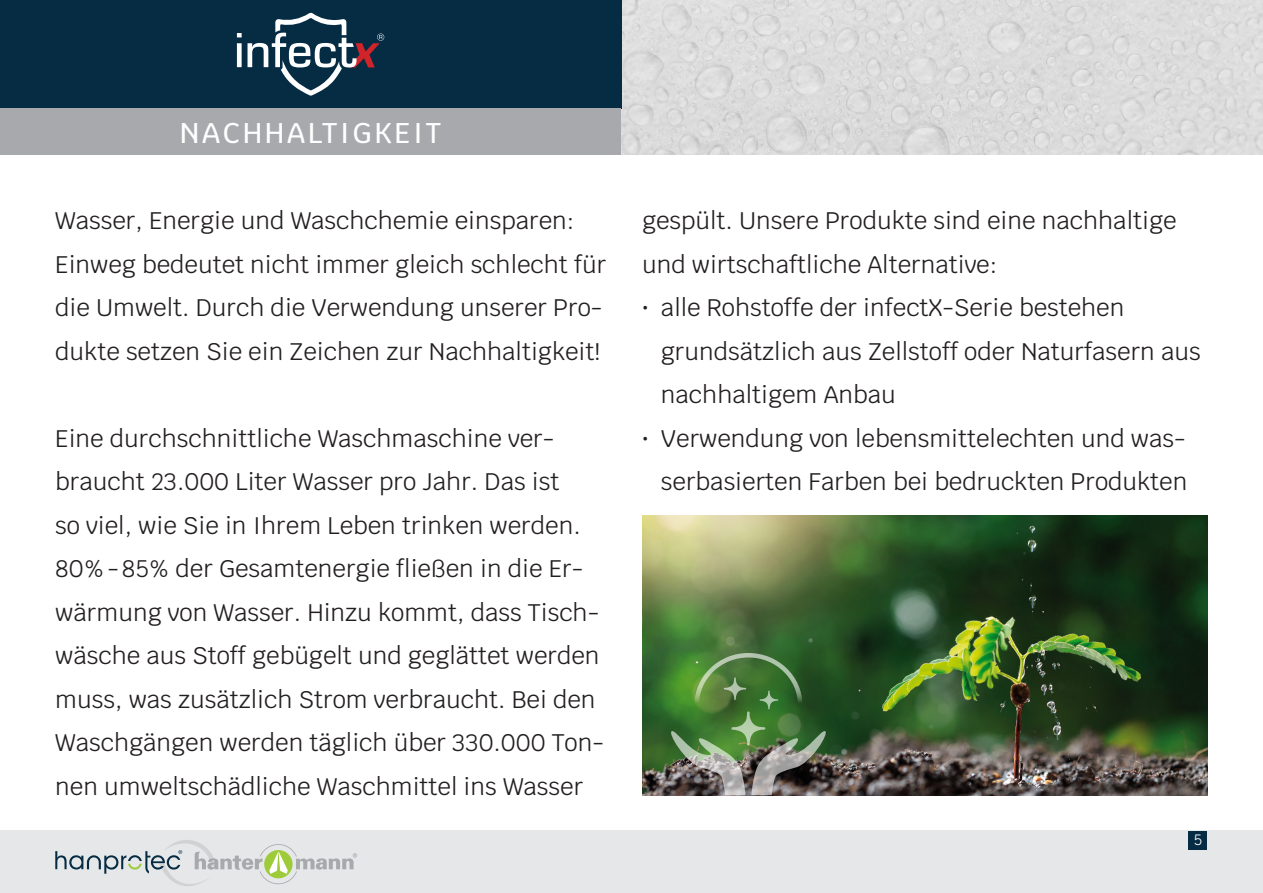
<style>
.page{position:relative;width:1263px;height:893px;background:#fff}
.page>*{position:absolute;margin:0;border:0;box-sizing:border-box;transform-origin:0 0}
.t1{font:500 28.5px "Krub";letter-spacing:.09em;color:#fff}
.t2{font:24px/43.5px "Krub";color:#231f20}
.t3{font:15px "Krub";color:#fff}
</style>
<div class="page">
<div style="left:0;top:831px;width:1263px;height:62px;background:#e6e7e9"></div>
<div style="left:1188px;top:831px;width:19px;height:18px;background:#062c44"></div>
<svg style="left:55px;top:830px;width:302px;height:56px"></svg>
<img style="left:642px;top:516px;width:565px;height:279px">
<img style="left:621px;top:0;width:642px;height:155px">
<div style="left:0;top:0;width:621px;height:108px;background:#062c44"></div>
<div style="left:0;top:108px;width:621px;height:47px;background:#a8a9ad"></div>
<img style="left:669px;top:651px;width:158px;height:144px">
<svg style="left:237px;top:13px;width:147px;height:83px"></svg>
<p class="t1" style="left:180px;top:116px;width:262px">NACHHALTIGKEIT</p>
<p class="t2" style="left:55px;top:199px;width:552px">Wasser, Energie und Waschchemie einsparen:<br>Einweg bedeutet nicht immer gleich schlecht für die Umwelt. Durch die Verwendung unserer Pro&shy;dukte setzen Sie ein Zeichen zur Nachhaltigkeit!</p>
<p class="t2" style="left:55px;top:417px;width:550px">Eine durchschnittliche Waschmaschine ver&shy;braucht 23.000 Liter Wasser pro Jahr. Das ist<br>so viel, wie Sie in Ihrem Leben trinken werden.<br>80%-85% der Gesamtenergie fließen in die Er&shy;wärmung von Wasser. Hinzu kommt, dass Tisch&shy;wäsche aus Stoff gebügelt und geglättet werden muss, was zusätzlich Strom verbraucht. Bei den Waschgängen werden täglich über 330.000 Ton&shy;nen umweltschädliche Waschmittel ins Wasser</p>
<p class="t2" style="left:642px;top:199px;width:536px">gespült. Unsere Produkte sind eine nachhaltige und wirtschaftliche Alternative:<br>∙ alle Rohstoffe der infectX-Serie bestehen</p>
<p class="t2" style="left:661px;top:330px;width:541px">grundsätzlich aus Zellstoff oder Naturfasern aus</p>
<p class="t2" style="left:661px;top:373px;width:236px">nachhaltigem Anbau</p>
<p class="t2" style="left:642px;top:416px;width:545px">∙ Verwendung von lebensmittelechten und was-</p>
<p class="t2" style="left:661px;top:460px;width:528px">serbasierten Farben bei bedruckten Produkten</p>
<p class="t3" style="left:1194px;top:827px;width:10px">5</p>
</div>
